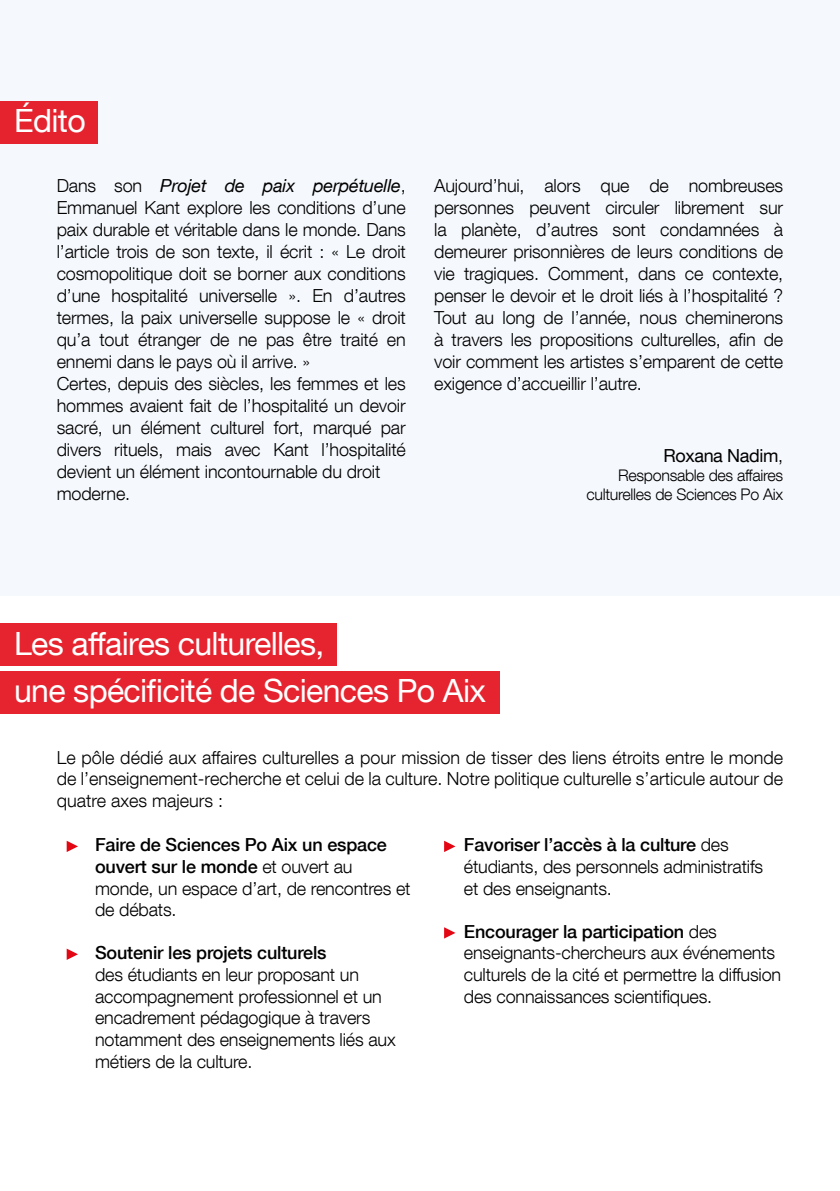
<style>
.page{position:relative;width:840px;height:1191px;background:#fff}
.page>*{position:absolute;margin:0;border:0;box-sizing:border-box;transform-origin:0 0}
.t1{font:32px/47.8px "Helvetica Neue LT Com";letter-spacing:-.02em;color:#fff}
.t2{font:300 18px/22px "Helvetica Neue LT Com";letter-spacing:-.01em;color:#000}
.t3{font:500 18px "Helvetica Neue LT Com";letter-spacing:-.01em;color:#000}
.t4{font:18px "Helvetica Neue LT Com";letter-spacing:-.02em;color:#000}
.t5{font:300 16px/19.2px "Helvetica Neue LT Com";letter-spacing:-.02em;color:#000;text-align:right}
.s1{font-weight:400;font-style:italic}
.s2{font-weight:300}
.s3{font-weight:500}
</style>
<div class="page">
<div style="left:0;top:0;width:839px;height:595px;background:#f5f8fc"></div>
<svg style="left:67px;top:841px;width:11px;height:11px"></svg>
<svg style="left:67px;top:948px;width:11px;height:12px"></svg>
<svg style="left:444px;top:927px;width:11px;height:11px"></svg>
<svg style="left:444px;top:840px;width:11px;height:12px"></svg>
<div style="left:0;top:101px;width:98px;height:42px;background:#e5232f"></div>
<div style="left:0;top:623px;width:336px;height:43px;background:#e6242f"></div>
<div style="left:0;top:671px;width:499px;height:43px;background:#e6242f"></div>
<h1 class="t1" style="left:14px;top:96px;width:73px">Édito</h1>
<p class="t2" style="left:57px;top:175px;width:350px">Dans son <span class="s1">Projet de paix perpétuelle</span>, Emmanuel Kant explore les conditions d’une paix durable et véritable dans le monde. Dans l’article trois de son texte, il écrit : « Le droit cosmopolitique doit se borner aux conditions d’une hospitalité universelle ». En d’autres termes, la paix universelle suppose le « droit qu’a tout étranger de ne pas être traité en ennemi dans le pays où il arrive. »<br>Certes, depuis des siècles, les femmes et les hommes avaient fait de l’hospitalité un devoir sacré, un élément culturel fort, marqué par divers rituels, mais avec Kant l’hospitalité devient un élément incontournable du droit moderne.</p>
<p class="t2" style="left:434px;top:174px;width:350px;text-align:justify">Aujourd’hui, alors que de nombreuses personnes peuvent circuler librement sur la planète, d’autres sont condamnées à demeurer prisonnières de leurs conditions de vie tragiques. Comment, dans ce contexte, penser le devoir et le droit liés à l’hospitalité ?<br>Tout au long de l’année, nous cheminerons à travers les propositions culturelles, afin de voir comment les artistes s’emparent de cette exigence d’accueillir l’autre.</p>
<p class="t4" style="left:663px;top:444px;width:121px">Roxana Nadim<span class="s2">,</span></p>
<p class="t5" style="left:586px;top:465px;width:198px">Responsable des affaires culturelles de Sciences Po Aix</p>
<h1 class="t1" style="left:14px;top:618px;width:473px">Les affaires culturelles,<br>une spécificité de Sciences Po Aix</h1>
<p class="t2" style="left:57px;top:746px;width:727px;text-align:justify">Le pôle dédié aux affaires culturelles a pour mission de tisser des liens étroits entre le monde de l’enseignement-recherche et celui de la culture. Notre politique culturelle s’articule autour de quatre axes majeurs :</p>
<p class="t2" style="left:95px;top:834px;width:317px"><span class="s3">Faire de Sciences Po Aix un espace ouvert sur le monde</span> et ouvert au monde, un espace d’art, de rencontres et de débats.</p>
<p class="t3" style="left:95px;top:942px;width:233px">Soutenir les projets culturels</p>
<p class="t2" style="left:95px;top:963px;width:302px">des étudiants en leur proposant un accompagnement professionnel et un encadrement pédagogique à travers notamment des enseignements liés aux métiers de la culture.</p>
<p class="t2" style="left:463px;top:834px;width:300px"><span class="s3">Favoriser l’accès à la culture</span> des étudiants, des personnels administratifs et des enseignants.</p>
<p class="t2" style="left:463px;top:920px;width:318px"><span class="s3">Encourager la participation</span> des enseignants-chercheurs aux événements culturels de la cité et permettre la diffusion des connaissances scientifiques.</p>
</div>
